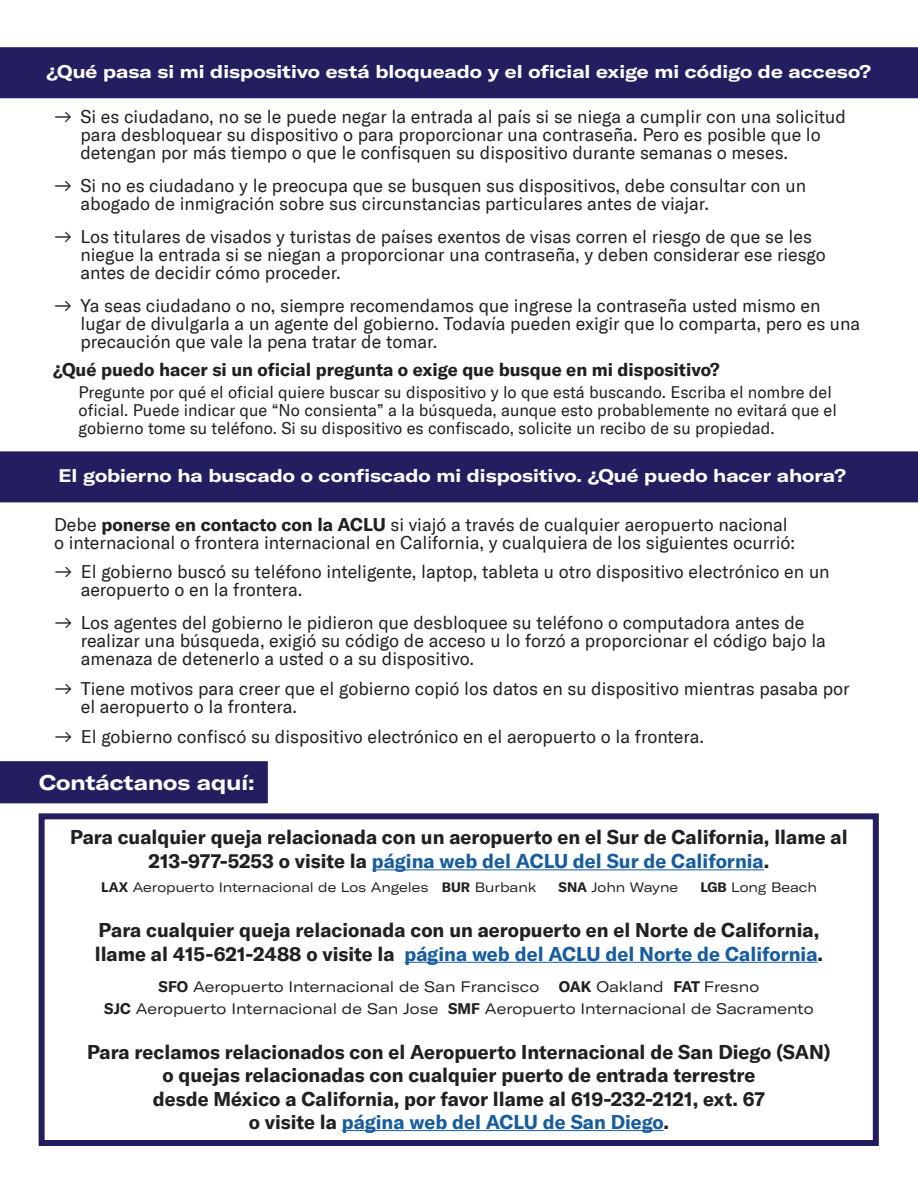
<style>
.page{position:relative;width:918px;height:1188px;background:#fff}
.page>*{position:absolute;margin:0;border:0;box-sizing:border-box;transform-origin:0 0}
.t1{font:700 expanded 21px "GT America";color:#fff}
.t2{font:700 19.5px/24px "GT America";color:#231f20;text-align:center}
.t3{font:700 19.5px "GT America";color:#175d9e}
.t4{font:18px/18px "GT America";color:#231f20}
.t5{font:700 expanded 18px "GT America";color:#fff}
.t6{font:700 18px "GT America";color:#231f20}
.t7{font:16.5px/18px "GT America";color:#231f20}
.t8{font:expanded 15px "GT America";color:#231f20}
.t9{font:expanded 13.5px "GT America";color:#231f20}
.s1{font-weight:700}
.s2{color:#175d9e}
.s3{font-weight:700;font-stretch:normal}
.s4{color:#231f20}
</style>
<div class="page">
<div style="left:0;top:47px;width:918px;height:51px;background:#231e60"></div>
<div style="left:0;top:451px;width:918px;height:51px;background:#231e60"></div>
<div style="left:0;top:761px;width:268px;height:42px;background:#231e60"></div>
<div style="left:39px;top:813px;width:840px;height:333px;border:6px solid #231e60"></div>
<hr style="left:372px;top:869px;width:392px;height:1px;background:#175d9e">
<hr style="left:404px;top:962px;width:414px;height:1px;background:#175d9e">
<hr style="left:342px;top:1130px;width:322px;height:1px;background:#175d9e">
<p class="t5" style="left:46px;top:60px;width:826px">¿Qué pasa si mi dispositivo está bloqueado y el oficial exige mi código de acceso?</p>
<p class="t4" style="left:80px;top:107px;width:767px;text-indent:-27px">ʸ Si es ciudadano, no se le puede negar la entrada al país si se niega a cumplir con una solicitud para desbloquear su dispositivo o para proporcionar una contraseña. Pero es posible que lo detengan por más tiempo o que le confisquen su dispositivo durante semanas o meses.</p>
<p class="t4" style="left:80px;top:176px;width:727px;text-indent:-27px">ʸ Si no es ciudadano y le preocupa que se busquen sus dispositivos, debe consultar con un abogado de inmigración sobre sus circunstancias particulares antes de viajar.</p>
<p class="t4" style="left:80px;top:227px;width:747px;text-indent:-27px">ʸ Los titulares de visados y turistas de países exentos de visas corren el riesgo de que se les niegue la entrada si se niegan a proporcionar una contraseña, y deben considerar ese riesgo antes de decidir cómo proceder.</p>
<p class="t4" style="left:80px;top:296px;width:781px;text-indent:-27px">ʸ Ya seas ciudadano o no, siempre recomendamos que ingrese la contraseña usted mismo en lugar de divulgarla a un agente del gobierno. Todavía pueden exigir que lo comparta, pero es una precaución que vale la pena tratar de tomar.</p>
<p class="t6" style="left:53px;top:359px;width:668px">¿Qué puedo hacer si un oficial pregunta o exige que busque en mi dispositivo?</p>
<p class="t7" style="left:79px;top:383px;width:760px">Pregunte por qué el oficial quiere buscar su dispositivo y lo que está buscando. Escriba el nombre del oficial. Puede indicar que “No consienta” a la búsqueda, aunque esto probablemente no evitará que el gobierno tome su teléfono. Si su dispositivo es confiscado, solicite un recibo de su propiedad.</p>
<p class="t5" style="left:59px;top:464px;width:789px">El gobierno ha buscado o confiscado mi dispositivo. ¿Qué puedo hacer ahora?</p>
<p class="t4" style="left:54px;top:516px;width:743px">Debe <span class="s1">ponerse en contacto con la ACLU</span> si viajó a través de cualquier aeropuerto nacional o internacional o frontera internacional en California, y cualquiera de los siguientes ocurrió:</p>
<p class="t4" style="left:81px;top:562px;width:750px;text-indent:-27px">ʸ El gobierno buscó su teléfono inteligente, laptop, tableta u otro dispositivo electrónico en un aeropuerto o en la frontera.</p>
<p class="t4" style="left:81px;top:613px;width:747px;text-indent:-27px">ʸ Los agentes del gobierno le pidieron que desbloquee su teléfono o computadora antes de realizar una búsqueda, exigió su código de acceso u lo forzó a proporcionar el código bajo la amenaza de detenerlo a usted o a su dispositivo.</p>
<p class="t4" style="left:81px;top:679px;width:770px;text-indent:-27px">ʸ Tiene motivos para creer que el gobierno copió los datos en su dispositivo mientras pasaba por el aeropuerto o la frontera.</p>
<p class="t4" style="left:54px;top:727px;width:652px">ʸ El gobierno confiscó su dispositivo electrónico en el aeropuerto o la frontera.</p>
<p class="t1" style="left:39px;top:769px;width:217px">Contáctanos aquí:</p>
<p class="t2" style="left:70px;top:825px;width:779px">Para cualquier queja relacionada con un aeropuerto en el Sur de California, llame al<br>213-977-5253 o visite la <span class="s2">página web del ACLU del Sur de California</span>.</p>
<p class="t9" style="left:101px;top:880px;width:437px"><span class="s3">LAX</span> Aeropuerto Internacional de Los Angeles <span class="s3">BUR</span> Burbank</p>
<p class="t9" style="left:559px;top:880px;width:121px"><span class="s3">SNA</span> John Wayne</p>
<p class="t9" style="left:700px;top:880px;width:118px"><span class="s3">LGB</span> Long Beach</p>
<p class="t2" style="left:99px;top:918px;width:722px">Para cualquier queja relacionada con un aeropuerto en el Norte de California,</p>
<p class="t3" style="left:95px;top:942px;width:730px"><span class="s4">llame al 415-621-2488 o visite la</span> página web del ACLU del Norte de California<span class="s4">.</span></p>
<p class="t8" style="left:159px;top:978px;width:382px"><span class="s3">SFO</span> Aeropuerto Internacional de San Francisco</p>
<p class="t8" style="left:559px;top:978px;width:202px"><span class="s3">OAK</span> Oakland <span class="s3">FAT</span> Fresno</p>
<p class="t8" style="left:104px;top:1000px;width:711px"><span class="s3">SJC</span> Aeropuerto Internacional de San Jose <span class="s3">SMF</span> Aeropuerto Internacional de Sacramento</p>
<p class="t2" style="left:87px;top:1040px;width:745px">Para reclamos relacionados con el Aeropuerto Internacional de San Diego (SAN)</p>
<p class="t2" style="left:162px;top:1063px;width:595px">o quejas relacionadas con cualquier puerto de entrada terrestre</p>
<p class="t2" style="left:153px;top:1087px;width:614px">desde México a California, por favor llame al 619-232-2121, ext. 67</p>
<p class="t3" style="left:249px;top:1110px;width:422px"><span class="s4">o visite la</span> página web del ACLU de San Diego<span class="s4">.</span></p>
</div>
